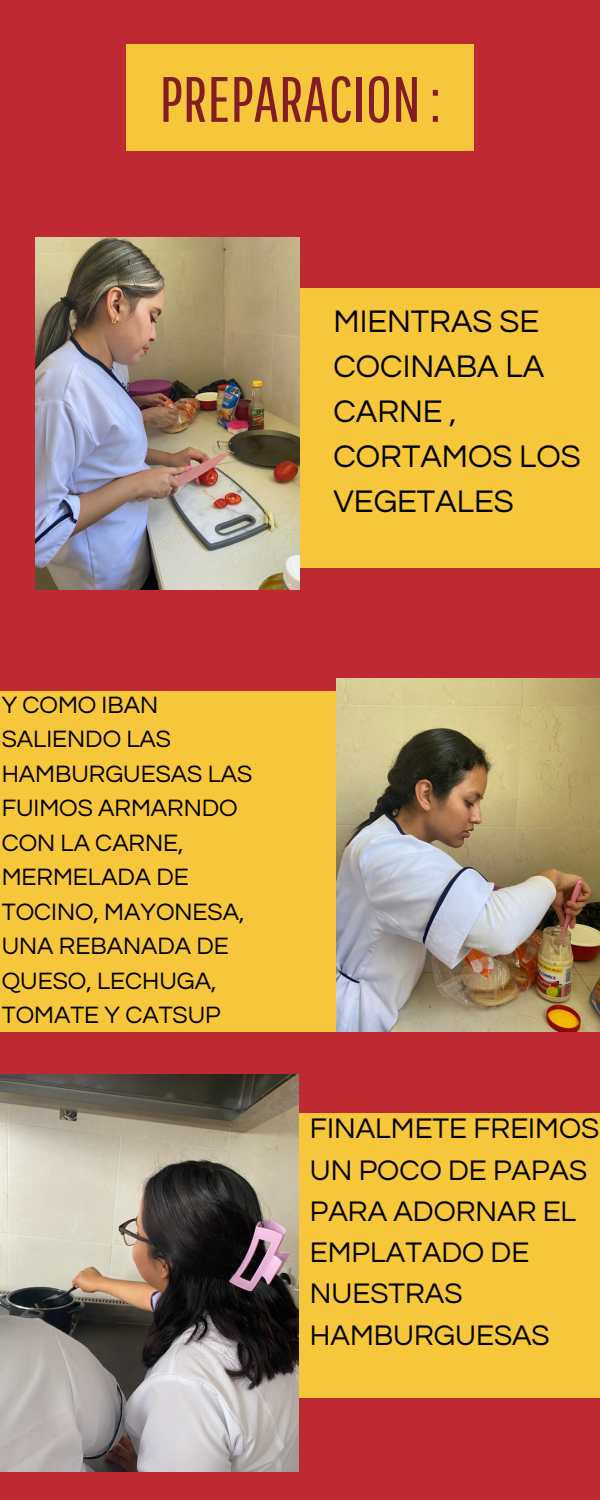
<style>
.page{position:relative;width:600px;height:1500px;background:#bf2932}
.page>*{position:absolute;margin:0;border:0;box-sizing:border-box;transform-origin:0 0}
.t1{font:64px "Pathway Gothic One";color:#821d26}
.t2{font:32.5px/45px "Questrial";color:#000}
.t3{font:29.5px/41.2px "Questrial";color:#000}
.t4{font:24.7px/34.5px "Questrial";color:#000}
</style>
<div class="page">
<div style="left:192px;top:288px;width:408px;height:280px;background:#f6c63b"></div>
<div style="left:0;top:691px;width:429px;height:341px;background:#f6c63b"></div>
<div style="left:169px;top:1113px;width:431px;height:285px;background:#f6c63b"></div>
<img style="left:36px;top:238px;width:264px;height:352px">
<img style="left:337px;top:678px;width:263px;height:353px">
<img style="left:0;top:1074px;width:298px;height:398px">
<div style="left:126px;top:44px;width:348px;height:107px;background:#f6c63b"></div>
<p class="t1" style="left:159px;top:61px;width:283px">PREPARACION :</p>
<p class="t2" style="left:334px;top:300px;width:249px">MIENTRAS SE<br>COCINABA LA<br>CARNE ,<br>CORTAMOS LOS<br>VEGETALES</p>
<p class="t4" style="left:2px;top:688px;width:252px">Y COMO IBAN<br>SALIENDO LAS<br>HAMBURGUESAS LAS<br>FUIMOS ARMARNDO<br>CON LA CARNE,<br>MERMELADA DE<br>TOCINO, MAYONESA,<br>UNA REBANADA DE<br>QUESO, LECHUGA,<br>TOMATE Y CATSUP</p>
<p class="t3" style="left:310px;top:1109px;width:291px">FINALMETE FREIMOS<br>UN POCO DE PAPAS<br>PARA ADORNAR EL<br>EMPLATADO DE<br>NUESTRAS<br>HAMBURGUESAS</p>
</div>
